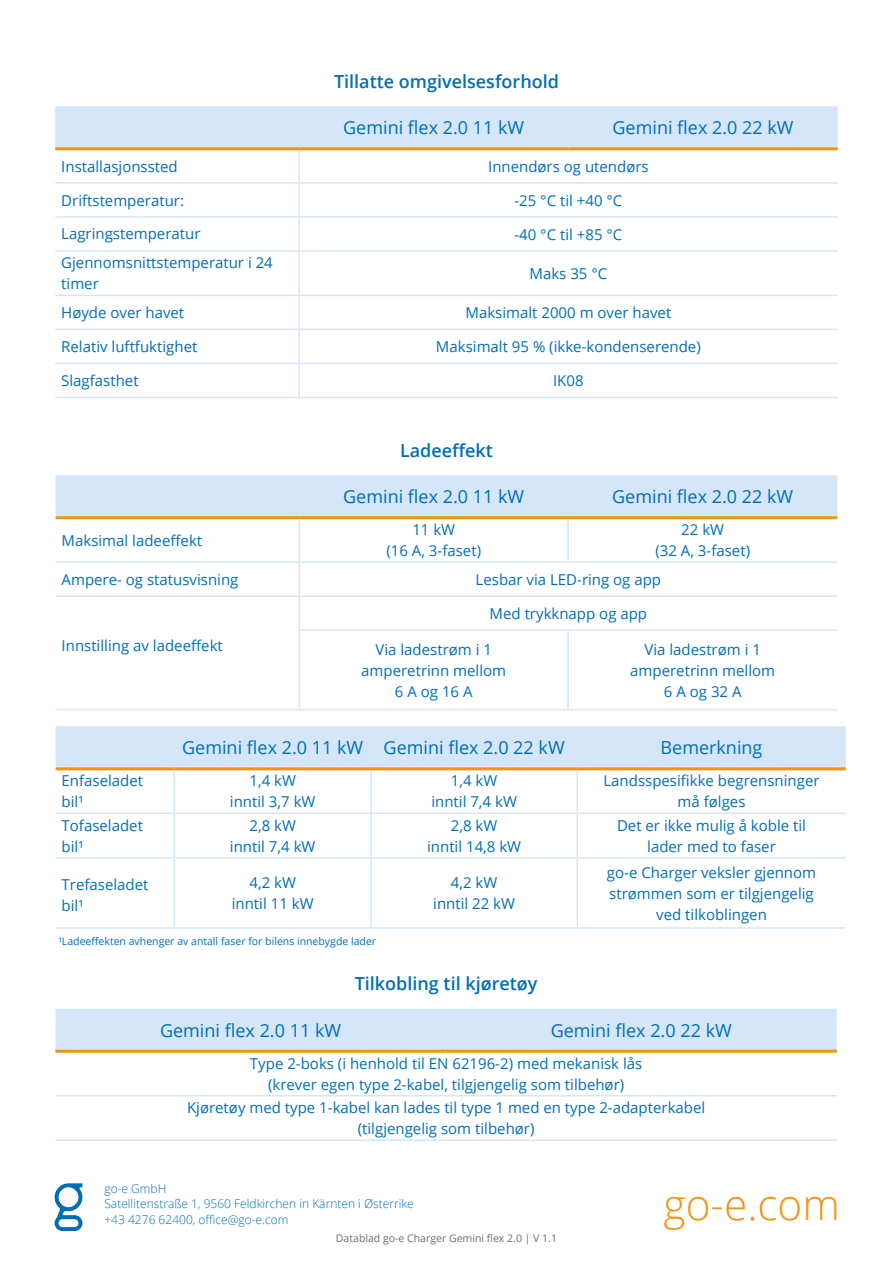
<style>
.page{position:relative;width:893px;height:1263px;background:#fff}
.page>*{position:absolute;margin:0;border:0;box-sizing:border-box;transform-origin:0 0}
.t1{font:300 42.3px "Open Sans";color:#f39313}
.t2{font:18px "Open Sans";color:#006eb7}
.t3{font:600 18px "Open Sans";color:#006eb7}
.t4{font:15px/21px "Open Sans";color:#006eb7;text-align:center}
.t5{font:300 12px/15.6px "Open Sans";color:#006eb7}
.t6{font:10.5px "Open Sans";color:#006eb7}
.t7{font:10.5px "Open Sans";color:#706f6f}
</style>
<div class="page">
<svg style="left:55px;top:1183px;width:28px;height:48px"></svg>
<div style="left:55px;top:106px;width:783px;height:41px;background:#d4e6f7"></div>
<hr style="left:55px;top:182px;width:244px;height:2px;background:#d4e6f7">
<hr style="left:299px;top:182px;width:269px;height:2px;background:#d4e6f7">
<hr style="left:568px;top:182px;width:270px;height:2px;background:#d4e6f7">
<hr style="left:55px;top:216px;width:244px;height:2px;background:#d4e6f7">
<hr style="left:299px;top:216px;width:269px;height:2px;background:#d4e6f7">
<hr style="left:568px;top:216px;width:270px;height:2px;background:#d4e6f7">
<hr style="left:55px;top:250px;width:244px;height:2px;background:#d4e6f7">
<hr style="left:299px;top:250px;width:269px;height:2px;background:#d4e6f7">
<hr style="left:568px;top:250px;width:270px;height:2px;background:#d4e6f7">
<hr style="left:55px;top:295px;width:244px;height:1px;background:#d4e6f7">
<hr style="left:299px;top:295px;width:269px;height:1px;background:#d4e6f7">
<hr style="left:568px;top:295px;width:270px;height:1px;background:#d4e6f7">
<hr style="left:55px;top:329px;width:244px;height:1px;background:#d4e6f7">
<hr style="left:299px;top:329px;width:269px;height:1px;background:#d4e6f7">
<hr style="left:568px;top:329px;width:270px;height:1px;background:#d4e6f7">
<hr style="left:55px;top:363px;width:244px;height:1px;background:#d4e6f7">
<hr style="left:299px;top:363px;width:269px;height:1px;background:#d4e6f7">
<hr style="left:568px;top:363px;width:270px;height:1px;background:#d4e6f7">
<hr style="left:55px;top:397px;width:244px;height:1px;background:#d4e6f7">
<hr style="left:299px;top:397px;width:269px;height:1px;background:#d4e6f7">
<hr style="left:568px;top:397px;width:270px;height:1px;background:#d4e6f7">
<hr style="left:55px;top:147px;width:244px;height:3px;background:#f39313">
<hr style="left:299px;top:147px;width:269px;height:3px;background:#f39313">
<hr style="left:568px;top:147px;width:270px;height:3px;background:#f39313">
<hr style="left:298px;top:150px;width:2px;height:32px;background:#d4e6f7">
<hr style="left:298px;top:184px;width:2px;height:32px;background:#d4e6f7">
<hr style="left:298px;top:218px;width:2px;height:32px;background:#d4e6f7">
<hr style="left:298px;top:252px;width:2px;height:43px;background:#d4e6f7">
<hr style="left:298px;top:296px;width:2px;height:33px;background:#d4e6f7">
<hr style="left:298px;top:330px;width:2px;height:33px;background:#d4e6f7">
<hr style="left:298px;top:364px;width:2px;height:33px;background:#d4e6f7">
<div style="left:56px;top:475px;width:781px;height:41px;background:#d4e6f7"></div>
<hr style="left:56px;top:709px;width:243px;height:1px;background:#d4e6f7">
<hr style="left:56px;top:561px;width:243px;height:2px;background:#d4e6f7">
<hr style="left:299px;top:561px;width:269px;height:2px;background:#d4e6f7">
<hr style="left:568px;top:561px;width:269px;height:2px;background:#d4e6f7">
<hr style="left:56px;top:595px;width:243px;height:2px;background:#d4e6f7">
<hr style="left:299px;top:595px;width:269px;height:2px;background:#d4e6f7">
<hr style="left:568px;top:595px;width:269px;height:2px;background:#d4e6f7">
<hr style="left:299px;top:629px;width:269px;height:2px;background:#d4e6f7">
<hr style="left:568px;top:629px;width:269px;height:2px;background:#d4e6f7">
<hr style="left:299px;top:709px;width:269px;height:1px;background:#d4e6f7">
<hr style="left:568px;top:709px;width:269px;height:1px;background:#d4e6f7">
<hr style="left:56px;top:516px;width:243px;height:3px;background:#f39313">
<hr style="left:299px;top:516px;width:269px;height:3px;background:#f39313">
<hr style="left:568px;top:516px;width:269px;height:3px;background:#f39313">
<hr style="left:299px;top:519px;width:1px;height:42px;background:#d4e6f7">
<hr style="left:299px;top:563px;width:1px;height:32px;background:#d4e6f7">
<hr style="left:299px;top:597px;width:1px;height:32px;background:#d4e6f7">
<hr style="left:299px;top:631px;width:1px;height:78px;background:#d4e6f7">
<hr style="left:567px;top:519px;width:2px;height:42px;background:#d4e6f7">
<hr style="left:567px;top:631px;width:2px;height:78px;background:#d4e6f7">
<div style="left:56px;top:726px;width:790px;height:41px;background:#d4e6f7"></div>
<hr style="left:56px;top:812px;width:118px;height:2px;background:#d4e6f7">
<hr style="left:174px;top:812px;width:197px;height:2px;background:#d4e6f7">
<hr style="left:371px;top:812px;width:206px;height:2px;background:#d4e6f7">
<hr style="left:577px;top:812px;width:269px;height:2px;background:#d4e6f7">
<hr style="left:56px;top:857px;width:118px;height:1px;background:#d4e6f7">
<hr style="left:174px;top:857px;width:197px;height:1px;background:#d4e6f7">
<hr style="left:371px;top:857px;width:206px;height:1px;background:#d4e6f7">
<hr style="left:577px;top:857px;width:269px;height:1px;background:#d4e6f7">
<hr style="left:56px;top:927px;width:118px;height:2px;background:#d4e6f7">
<hr style="left:174px;top:927px;width:197px;height:2px;background:#d4e6f7">
<hr style="left:371px;top:927px;width:206px;height:2px;background:#d4e6f7">
<hr style="left:577px;top:927px;width:269px;height:2px;background:#d4e6f7">
<hr style="left:56px;top:767px;width:118px;height:3px;background:#f39313">
<hr style="left:174px;top:767px;width:197px;height:3px;background:#f39313">
<hr style="left:371px;top:767px;width:206px;height:3px;background:#f39313">
<hr style="left:577px;top:767px;width:269px;height:3px;background:#f39313">
<hr style="left:174px;top:770px;width:1px;height:42px;background:#d4e6f7">
<hr style="left:174px;top:814px;width:1px;height:43px;background:#d4e6f7">
<hr style="left:174px;top:858px;width:1px;height:69px;background:#d4e6f7">
<hr style="left:370px;top:770px;width:2px;height:42px;background:#d4e6f7">
<hr style="left:370px;top:814px;width:2px;height:43px;background:#d4e6f7">
<hr style="left:370px;top:858px;width:2px;height:69px;background:#d4e6f7">
<hr style="left:576px;top:770px;width:2px;height:42px;background:#d4e6f7">
<hr style="left:576px;top:814px;width:2px;height:43px;background:#d4e6f7">
<hr style="left:576px;top:858px;width:2px;height:69px;background:#d4e6f7">
<div style="left:55px;top:1009px;width:782px;height:41px;background:#d4e6f7"></div>
<hr style="left:55px;top:1095px;width:391px;height:1px;background:#d4e6f7">
<hr style="left:446px;top:1095px;width:391px;height:1px;background:#d4e6f7">
<hr style="left:55px;top:1139px;width:391px;height:2px;background:#d4e6f7">
<hr style="left:446px;top:1139px;width:391px;height:2px;background:#d4e6f7">
<hr style="left:55px;top:1050px;width:391px;height:3px;background:#f39313">
<hr style="left:446px;top:1050px;width:391px;height:3px;background:#f39313">
<p class="t3" style="left:334px;top:69px;width:226px">Tillatte omgivelsesforhold</p>
<p class="t2" style="left:343px;top:116px;width:183px">Gemini flex 2.0 11 kW</p>
<p class="t2" style="left:612px;top:116px;width:183px">Gemini flex 2.0 22 kW</p>
<p class="t4" style="left:61px;top:155px;width:118px">Installasjonssted</p>
<p class="t4" style="left:488px;top:155px;width:162px">Innendørs og utendørs</p>
<p class="t4" style="left:61px;top:189px;width:124px">Driftstemperatur:</p>
<p class="t4" style="left:514px;top:189px;width:109px">-25 °C til +40 °C</p>
<p class="t4" style="left:61px;top:223px;width:141px">Lagringstemperatur</p>
<p class="t4" style="left:514px;top:223px;width:109px">-40 °C til +85 °C</p>
<p class="t4" style="left:61px;top:252px;width:213px;text-align:left">Gjennomsnittstemperatur i 24 timer</p>
<p class="t4" style="left:529px;top:263px;width:79px">Maks 35 °C</p>
<p class="t4" style="left:61px;top:302px;width:124px">Høyde over havet</p>
<p class="t4" style="left:465px;top:302px;width:207px">Maksimalt 2000 m over havet</p>
<p class="t4" style="left:61px;top:336px;width:138px">Relativ luftfuktighet</p>
<p class="t4" style="left:436px;top:336px;width:266px">Maksimalt 95 % (ikke-kondenserende)</p>
<p class="t4" style="left:61px;top:370px;width:79px">Slagfasthet</p>
<p class="t4" style="left:553px;top:370px;width:32px">IK08</p>
<p class="t3" style="left:400px;top:438px;width:94px">Ladeeffekt</p>
<p class="t2" style="left:343px;top:484px;width:183px">Gemini flex 2.0 11 kW</p>
<p class="t2" style="left:612px;top:484px;width:183px">Gemini flex 2.0 22 kW</p>
<p class="t4" style="left:62px;top:529px;width:142px">Maksimal ladeeffekt</p>
<p class="t4" style="left:386px;top:519px;width:96px">11 kW<br>(16 A, 3-faset)</p>
<p class="t4" style="left:655px;top:519px;width:96px">22 kW<br>(32 A, 3-faset)</p>
<p class="t4" style="left:62px;top:569px;width:178px">Ampere- og statusvisning</p>
<p class="t4" style="left:476px;top:569px;width:187px">Lesbar via LED-ring og app</p>
<p class="t4" style="left:62px;top:634px;width:163px">Innstilling av ladeeffekt</p>
<p class="t4" style="left:490px;top:603px;width:159px">Med trykknapp og app</p>
<p class="t4" style="left:361px;top:638px;width:146px">Via ladestrøm i 1 amperetrinn mellom<br>6 A og 16 A</p>
<p class="t4" style="left:630px;top:638px;width:146px">Via ladestrøm i 1 amperetrinn mellom<br>6 A og 32 A</p>
<p class="t2" style="left:182px;top:736px;width:384px">Gemini flex 2.0 11 kW Gemini flex 2.0 22 kW</p>
<p class="t2" style="left:661px;top:736px;width:103px">Bemerkning</p>
<p class="t4" style="left:62px;top:770px;width:83px;text-align:left">Enfaseladet bil¹</p>
<p class="t4" style="left:230px;top:770px;width:87px">1,4 kW<br>inntil 3,7 kW</p>
<p class="t4" style="left:431px;top:770px;width:87px">1,4 kW<br>inntil 7,4 kW</p>
<p class="t4" style="left:603px;top:770px;width:218px">Landsspesifikke begrensninger må følges</p>
<p class="t4" style="left:62px;top:814px;width:83px;text-align:left">Tofaseladet bil¹</p>
<p class="t4" style="left:230px;top:814px;width:87px">2,8 kW<br>inntil 7,4 kW</p>
<p class="t4" style="left:427px;top:814px;width:96px">2,8 kW<br>inntil 14,8 kW</p>
<p class="t4" style="left:617px;top:814px;width:191px">Det er ikke mulig å koble til lader med to faser</p>
<p class="t4" style="left:62px;top:874px;width:88px;text-align:left">Trefaseladet bil¹</p>
<p class="t4" style="left:232px;top:872px;width:83px">4,2 kW inntil 11 kW</p>
<p class="t4" style="left:433px;top:872px;width:83px">4,2 kW inntil 22 kW</p>
<p class="t4" style="left:607px;top:861px;width:211px">go-e Charger veksler gjennom strømmen som er tilgjengelig ved tilkoblingen</p>
<p class="t6" style="left:58px;top:934px;width:319px">¹Ladeeffekten avhenger av antall faser for bilens innebygde lader</p>
<p class="t3" style="left:355px;top:971px;width:184px">Tilkobling til kjøretøy</p>
<p class="t2" style="left:160px;top:1018px;width:183px">Gemini flex 2.0 11 kW</p>
<p class="t2" style="left:551px;top:1018px;width:183px">Gemini flex 2.0 22 kW</p>
<p class="t4" style="left:250px;top:1052px;width:394px">Type 2-boks (i henhold til EN 62196-2) med mekanisk lås (krever egen type 2-kabel, tilgjengelig som tilbehør)</p>
<p class="t4" style="left:187px;top:1097px;width:520px">Kjøretøy med type 1-kabel kan lades til type 1 med en type 2-adapterkabel (tilgjengelig som tilbehør)</p>
<p class="t5" style="left:104px;top:1180px;width:311px">go-e GmbH<br>Satellitenstraße 1, 9560 Feldkirchen in Kärnten i Østerrike +43 4276 62400, office@go-e.com</p>
<p class="t7" style="left:336px;top:1231px;width:223px">Datablad go-e Charger Gemini flex 2.0 | V 1.1</p>
<h1 class="t1" style="left:663px;top:1176px;width:178px">go-e.com</h1>
</div>
